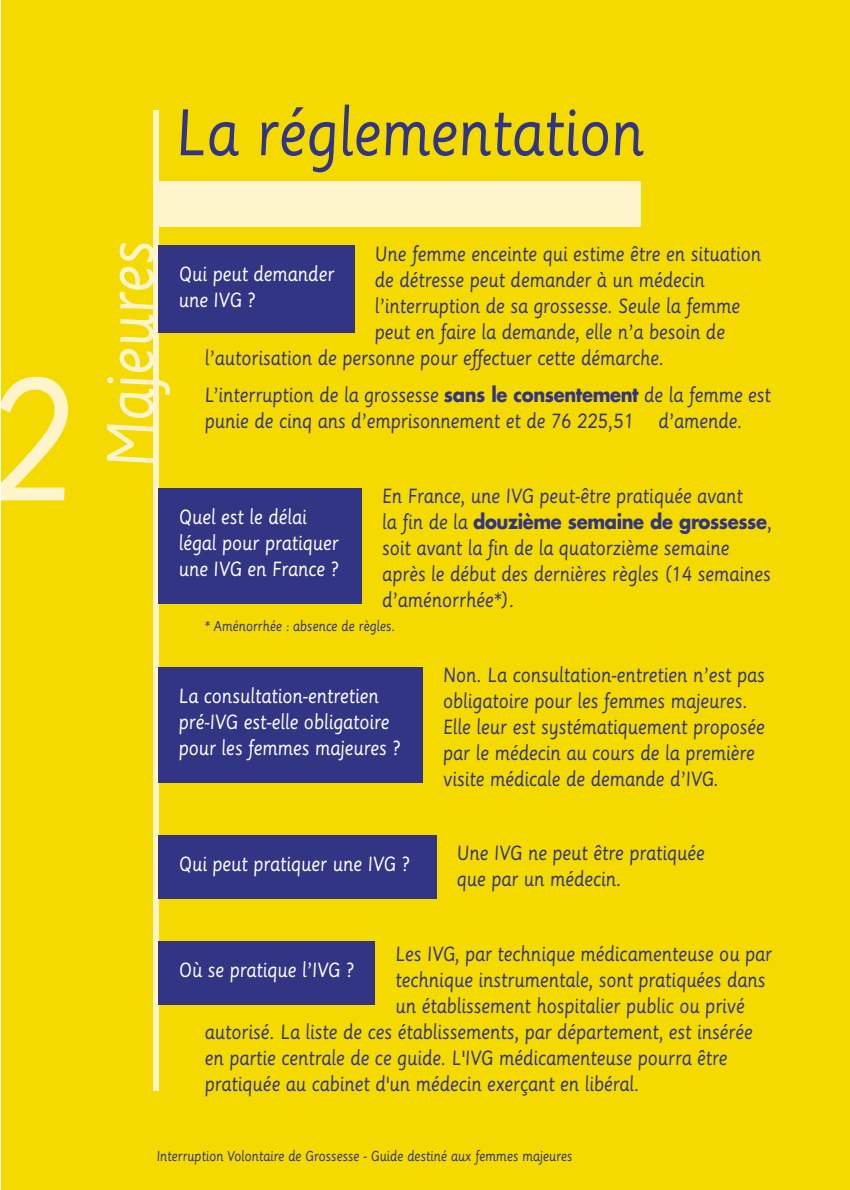
<style>
.page{position:relative;width:850px;height:1190px;background:#fff}
.page>*{position:absolute;margin:0;border:0;box-sizing:border-box;transform-origin:0 0}
.t1{font:170px "Sassoon Primary";color:#fff4cc;scale:.9 1}
.t2{font:64px "Sassoon Primary";letter-spacing:-.02em;color:#323484;scale:.9 1}
.t3{font:64px "Sassoon Primary";letter-spacing:-.02em;color:#fff4cc;scale:.9 1}
.t4{font:20px/26px "Sassoon Primary";letter-spacing:-.02em;color:#323484;scale:.9 1}
.t5{font:20px/26px "Sassoon Primary";letter-spacing:-.02em;color:#fff;scale:.9 1}
.t6{font:700 20px "Futura";letter-spacing:-.02em;color:#323484;scale:.9 1}
.t7{font:14px "Sassoon Primary";letter-spacing:-.02em;color:#323484;scale:.9 1}
.s1{font-family:"Futura";font-weight:700}
.s2{font-family:"Sassoon Primary";font-weight:400}
</style>
<div class="page">
<div style="left:1px;top:0;width:849px;height:1190px;background:#f5da00"></div>
<div style="left:153px;top:181px;width:488px;height:46px;background:#fff4cc"></div>
<div style="left:153px;top:110px;width:5px;height:981px;background:#fff4cc"></div>
<div style="left:158px;top:245px;width:197px;height:88px;background:#323484"></div>
<div style="left:158px;top:489px;width:204px;height:115px;background:#323484"></div>
<div style="left:158px;top:667px;width:265px;height:116px;background:#323484"></div>
<div style="left:158px;top:835px;width:279px;height:64px;background:#323484"></div>
<div style="left:158px;top:941px;width:217px;height:64px;background:#323484"></div>
<h1 class="t1" style="left:-15px;top:366px;width:102px">2</h1>
<h2 class="t2" style="left:175px;top:105px;width:523px">La réglementation</h2>
<h2 class="t3" style="left:102px;top:469px;width:255px;rotate:-90deg">Majeures</h2>
<p class="t4" style="left:375px;top:243px;width:431px">Une femme enceinte qui estime être en situation</p>
<p class="t4" style="left:375px;top:269px;width:368px">de détresse peut demander à un médecin</p>
<p class="t4" style="left:375px;top:295px;width:408px">l’interruption de sa grossesse. Seule la femme</p>
<p class="t4" style="left:375px;top:321px;width:391px">peut en faire la demande, elle n’a besoin de</p>
<p class="t4" style="left:205px;top:347px;width:512px">l’autorisation de personne pour effectuer cette démarche.</p>
<p class="t4" style="left:205px;top:384px;width:631px">L’interruption de la grossesse <span class="s1">sans le consentement</span> de la femme est punie de cinq ans d’emprisonnement et de 76 225,51 d’amende.</p>
<p class="t5" style="left:178px;top:263px;width:175px">Qui peut demander une IVG ?</p>
<p class="t5" style="left:178px;top:506px;width:180px">Quel est le délai légal pour pratiquer une IVG en France ?</p>
<p class="t4" style="left:382px;top:485px;width:403px">En France, une IVG peut-être pratiquée avant</p>
<p class="t6" style="left:382px;top:513px;width:435px"><span class="s2">la fin de la</span> douzième semaine de grossesse<span class="s2">,</span></p>
<p class="t4" style="left:382px;top:537px;width:434px">soit avant la fin de la quatorzième semaine après le début des dernières règles (14 semaines d’aménorrhée*).</p>
<p class="t7" style="left:205px;top:620px;width:213px">* Aménorrhée : absence de règles.</p>
<p class="t5" style="left:178px;top:684px;width:248px">La consultation-entretien pré-IVG est-elle obligatoire pour les femmes majeures ?</p>
<p class="t4" style="left:443px;top:664px;width:359px">Non. La consultation-entretien n’est pas obligatoire pour les femmes majeures.<br>Elle leur est systématiquement proposée par le médecin au cours de la première visite médicale de demande d’IVG.</p>
<p class="t5" style="left:178px;top:852px;width:258px">Qui peut pratiquer une IVG ?</p>
<p class="t4" style="left:457px;top:842px;width:277px">Une IVG ne peut être pratiquée que par un médecin.</p>
<p class="t4" style="left:395px;top:943px;width:420px">Les IVG, par technique médicamenteuse ou par</p>
<p class="t4" style="left:395px;top:969px;width:413px">technique instrumentale, sont pratiquées dans</p>
<p class="t4" style="left:395px;top:995px;width:390px">un établissement hospitalier public ou privé</p>
<p class="t4" style="left:205px;top:1021px;width:611px">autorisé. La liste de ces établissements, par département, est insérée</p>
<p class="t4" style="left:205px;top:1047px;width:583px">en partie centrale de ce guide. L'IVG médicamenteuse pourra être</p>
<p class="t4" style="left:205px;top:1073px;width:485px">pratiquée au cabinet d'un médecin exerçant en libéral.</p>
<p class="t5" style="left:178px;top:959px;width:196px">Où se pratique l’IVG ?</p>
<p class="t7" style="left:156px;top:1150px;width:464px">Interruption Volontaire de Grossesse - Guide destiné aux femmes majeures</p>
</div>
